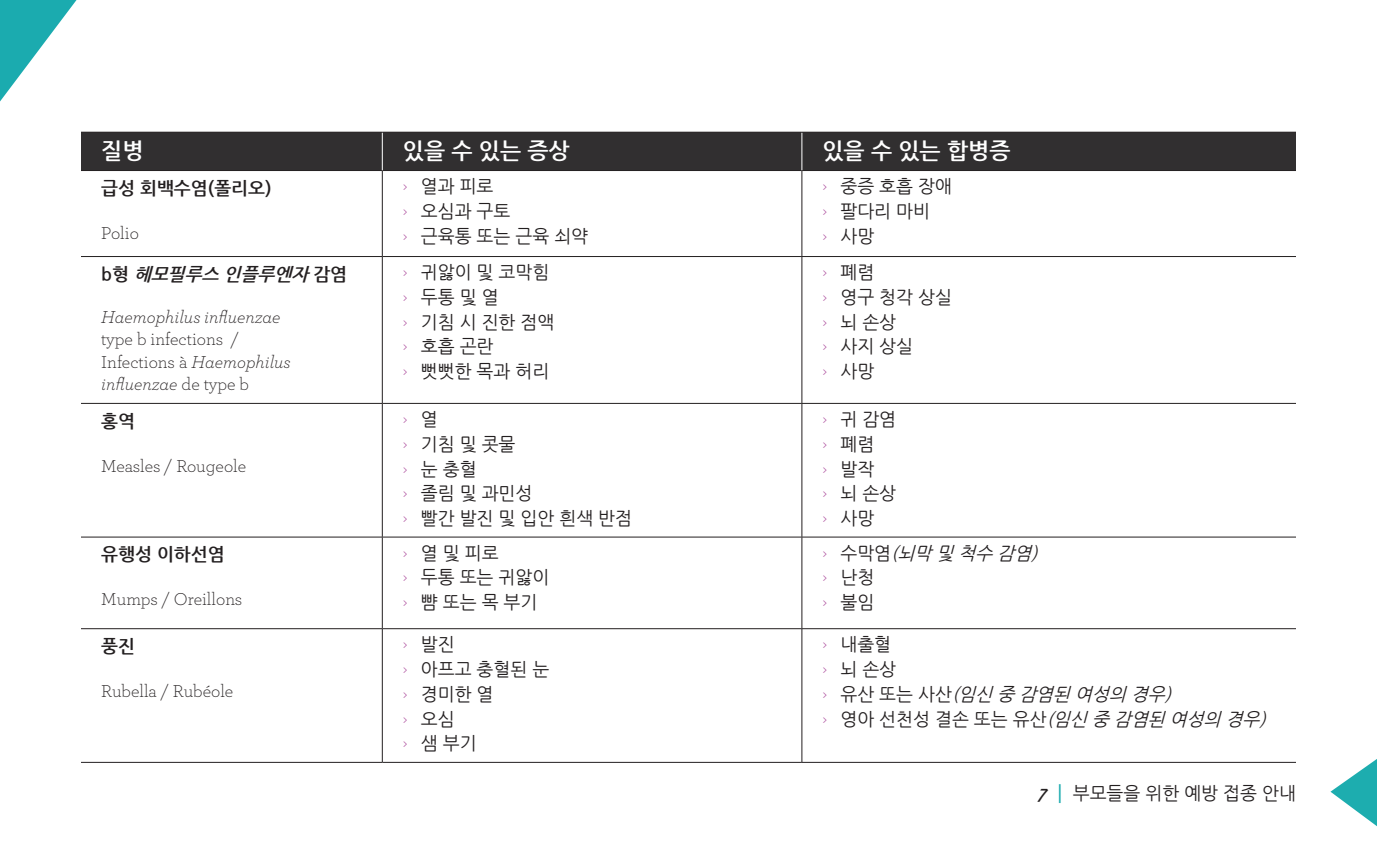
<style>
.page{position:relative;width:1377px;height:851px;background:#fff}
.page>*{position:absolute;margin:0;border:0;box-sizing:border-box;transform-origin:0 0}
.BodyCopy{font:700 22.5px "Nanum Gothic";color:#fff}
.t1{font:18px "Nanum Gothic";color:#231f20}
.BodyCopy-2{font:italic 300 18px/22.5px "Archer";color:#231f20}
.t2{font:italic 18px "Nanum Gothic";color:#231f20}
.BodyCopy-3{font:300 18px "Archer";color:#231f20}
.BodyCopy-4{font:700 18px "Nanum Gothic";color:#231f20}
.BodyCopy-5{font:italic 700 18px "Nanum Gothic";color:#231f20}
.t3{font:300 18px "Archer";color:#aa499b}
.s1{font-family:"Archer";font-weight:300;color:#aa499b}
.s2{font-style:normal}
.s3{font-family:"Nanum Gothic";font-weight:400;color:#231f20}
.s4{font-family:"Archer";font-weight:300;font-style:normal;color:#aa499b}
.s5{font-family:"Wisdom Script AI";font-size:20.25px}
.s6{font-family:"Archer";font-weight:600;font-size:20.25px;color:#1babaf}
</style>
<div class="page">
<svg style="left:0;top:0;width:77px;height:101px"></svg>
<div style="left:81px;top:133px;width:1215px;height:37px;background:#312f30"></div>
<hr style="left:382px;top:171px;width:1px;height:85px;background:#231f20">
<hr style="left:802px;top:171px;width:1px;height:85px;background:#231f20">
<hr style="left:81px;top:256px;width:301px;height:1px;background:#231f20">
<hr style="left:382px;top:256px;width:420px;height:1px;background:#231f20">
<hr style="left:382px;top:257px;width:1px;height:146px;background:#231f20">
<hr style="left:802px;top:256px;width:494px;height:1px;background:#231f20">
<hr style="left:802px;top:257px;width:1px;height:146px;background:#231f20">
<hr style="left:81px;top:403px;width:301px;height:1px;background:#231f20">
<hr style="left:382px;top:403px;width:420px;height:1px;background:#231f20">
<hr style="left:382px;top:403px;width:1px;height:133px;background:#231f20">
<hr style="left:802px;top:403px;width:494px;height:1px;background:#231f20">
<hr style="left:802px;top:403px;width:1px;height:133px;background:#231f20">
<hr style="left:81px;top:536px;width:301px;height:1px;background:#231f20">
<hr style="left:382px;top:536px;width:420px;height:1px;background:#231f20">
<hr style="left:382px;top:537px;width:1px;height:91px;background:#231f20">
<hr style="left:802px;top:536px;width:494px;height:1px;background:#231f20">
<hr style="left:802px;top:537px;width:1px;height:91px;background:#231f20">
<hr style="left:81px;top:628px;width:301px;height:1px;background:#231f20">
<hr style="left:382px;top:628px;width:420px;height:1px;background:#231f20">
<hr style="left:382px;top:629px;width:1px;height:133px;background:#231f20">
<hr style="left:802px;top:628px;width:494px;height:1px;background:#231f20">
<hr style="left:802px;top:629px;width:1px;height:133px;background:#231f20">
<hr style="left:81px;top:762px;width:301px;height:1px;background:#231f20">
<hr style="left:382px;top:762px;width:420px;height:1px;background:#231f20">
<hr style="left:802px;top:762px;width:494px;height:1px;background:#231f20">
<hr style="left:81px;top:170px;width:301px;height:1px;background:#231f20">
<hr style="left:382px;top:170px;width:420px;height:1px;background:#231f20">
<hr style="left:802px;top:170px;width:494px;height:1px;background:#231f20">
<hr style="left:81px;top:132px;width:301px;height:1px;background:#231f20">
<hr style="left:382px;top:132px;width:420px;height:1px;background:#231f20">
<hr style="left:802px;top:132px;width:494px;height:1px;background:#231f20">
<hr style="left:382px;top:133px;width:1px;height:37px;background:#fff">
<hr style="left:802px;top:133px;width:1px;height:37px;background:#fff">
<svg style="left:1330px;top:759px;width:47px;height:68px"></svg>
<p class="BodyCopy" style="left:101px;top:139px;width:44px">질병</p>
<p class="BodyCopy" style="left:403px;top:139px;width:168px">있을 수 있는 증상</p>
<p class="BodyCopy" style="left:822px;top:139px;width:190px">있을 수 있는 합병증</p>
<p class="BodyCopy-4" style="left:101px;top:179px;width:172px">급성 회백수염(폴리오)</p>
<p class="BodyCopy-3" style="left:101px;top:221px;width:39px">Polio</p>
<p class="t1" style="left:822px;top:178px;width:131px"><span class="s1">›</span> 중증 호흡 장애</p>
<p class="t1" style="left:822px;top:202px;width:109px"><span class="s1">›</span> 팔다리 마비</p>
<p class="t1" style="left:822px;top:227px;width:53px"><span class="s1">›</span> 사망</p>
<p class="t1" style="left:403px;top:178px;width:92px"><span class="s1">›</span> 열과 피로</p>
<p class="t1" style="left:403px;top:202px;width:109px"><span class="s1">›</span> 오심과 구토</p>
<p class="t1" style="left:403px;top:227px;width:187px"><span class="s1">›</span> 근육통 또는 근육 쇠약</p>
<p class="BodyCopy-5" style="left:101px;top:265px;width:247px"><span class="s2">b 형</span> 헤모필루스 인플루엔자 <span class="s2">감 염</span></p>
<p class="BodyCopy-2" style="left:101px;top:305px;width:191px">Haemophilus influenzae <span class="s2">type b infections /<br>Infections à</span> Haemophilus influenzae <span class="s2">de type b</span></p>
<p class="t1" style="left:403px;top:264px;width:148px"><span class="s1">›</span> 귀앓이 및 코막힘</p>
<p class="t1" style="left:403px;top:288px;width:97px"><span class="s1">›</span> 두통 및 열</p>
<p class="t1" style="left:403px;top:313px;width:153px"><span class="s1">›</span> 기침 시 진한 점액</p>
<p class="t1" style="left:403px;top:338px;width:92px"><span class="s1">›</span> 호흡 곤란</p>
<p class="t1" style="left:403px;top:363px;width:148px"><span class="s1">›</span> 뻣뻣한 목과 허리</p>
<p class="t1" style="left:822px;top:264px;width:53px"><span class="s1">›</span> 폐렴</p>
<p class="t1" style="left:822px;top:288px;width:131px"><span class="s1">›</span> 영구 청각 상실</p>
<p class="t1" style="left:822px;top:313px;width:75px"><span class="s1">›</span> 뇌 손상</p>
<p class="t1" style="left:822px;top:338px;width:92px"><span class="s1">›</span> 사지 상실</p>
<p class="t1" style="left:822px;top:363px;width:53px"><span class="s1">›</span> 사망</p>
<p class="BodyCopy-4" style="left:101px;top:412px;width:35px">홍역</p>
<p class="BodyCopy-3" style="left:101px;top:454px;width:147px">Measles / Rougeole</p>
<p class="t3" style="left:403px;top:407px;width:36px">› <span class="s3">열</span></p>
<p class="t1" style="left:403px;top:435px;width:114px"><span class="s1">›</span> 기침 및 콧물</p>
<p class="t1" style="left:403px;top:460px;width:75px"><span class="s1">›</span> 눈 충혈</p>
<p class="t1" style="left:403px;top:485px;width:131px"><span class="s1">›</span> 졸림 및 과민성</p>
<p class="t1" style="left:403px;top:509px;width:231px"><span class="s1">›</span> 빨간 발진 및 입안 흰색 반점</p>
<p class="t1" style="left:822px;top:410px;width:75px"><span class="s1">›</span> 귀 감염</p>
<p class="t1" style="left:822px;top:435px;width:53px"><span class="s1">›</span> 폐렴</p>
<p class="t1" style="left:822px;top:460px;width:53px"><span class="s1">›</span> 발작</p>
<p class="t1" style="left:822px;top:485px;width:75px"><span class="s1">›</span> 뇌 손상</p>
<p class="t1" style="left:822px;top:509px;width:53px"><span class="s1">›</span> 사망</p>
<p class="BodyCopy-4" style="left:101px;top:546px;width:125px">유행성 이하선염</p>
<p class="BodyCopy-3" style="left:101px;top:587px;width:143px">Mumps / Oreillons</p>
<p class="t1" style="left:403px;top:544px;width:97px"><span class="s1">›</span> 열 및 피로</p>
<p class="t1" style="left:403px;top:569px;width:148px"><span class="s1">›</span> 두통 또는 귀앓이</p>
<p class="t1" style="left:403px;top:593px;width:136px"><span class="s1">›</span> 뺨 또는 목 부기</p>
<p class="t2" style="left:822px;top:544px;width:222px"><span class="s4">›</span> <span class="s2">수 막 염</span> (뇌막 및 척수 감염)</p>
<p class="t1" style="left:822px;top:569px;width:53px"><span class="s1">›</span> 난청</p>
<p class="t1" style="left:822px;top:593px;width:53px"><span class="s1">›</span> 불임</p>
<p class="BodyCopy-4" style="left:101px;top:637px;width:35px">풍진</p>
<p class="BodyCopy-3" style="left:101px;top:679px;width:134px">Rubella / Rubéole</p>
<p class="t1" style="left:403px;top:636px;width:53px"><span class="s1">›</span> 발진</p>
<p class="t1" style="left:403px;top:660px;width:148px"><span class="s1">›</span> 아프고 충혈된 눈</p>
<p class="t1" style="left:403px;top:685px;width:92px"><span class="s1">›</span> 경미한 열</p>
<p class="t1" style="left:403px;top:710px;width:53px"><span class="s1">›</span> 오심</p>
<p class="t1" style="left:403px;top:735px;width:75px"><span class="s1">›</span> 샘 부기</p>
<p class="t1" style="left:822px;top:636px;width:70px"><span class="s1">›</span> 내출혈</p>
<p class="t1" style="left:822px;top:660px;width:75px"><span class="s1">›</span> 뇌 손상</p>
<p class="t2" style="left:822px;top:685px;width:355px"><span class="s4">›</span> <span class="s2">유 산 또 는 사 산</span> (임신 중 감염된 여성의 경우)</p>
<p class="t2" style="left:822px;top:710px;width:450px"><span class="s4">›</span> <span class="s2">영아 선천성 결손 또는 유산</span>(임신 중 감염된 여성의 경우)</p>
<p class="t1" style="left:1039px;top:784px;width:258px"><span class="s5">7</span> <span class="s6">|</span> 부모들을 위한 예방 접종 안내</p>
</div>
